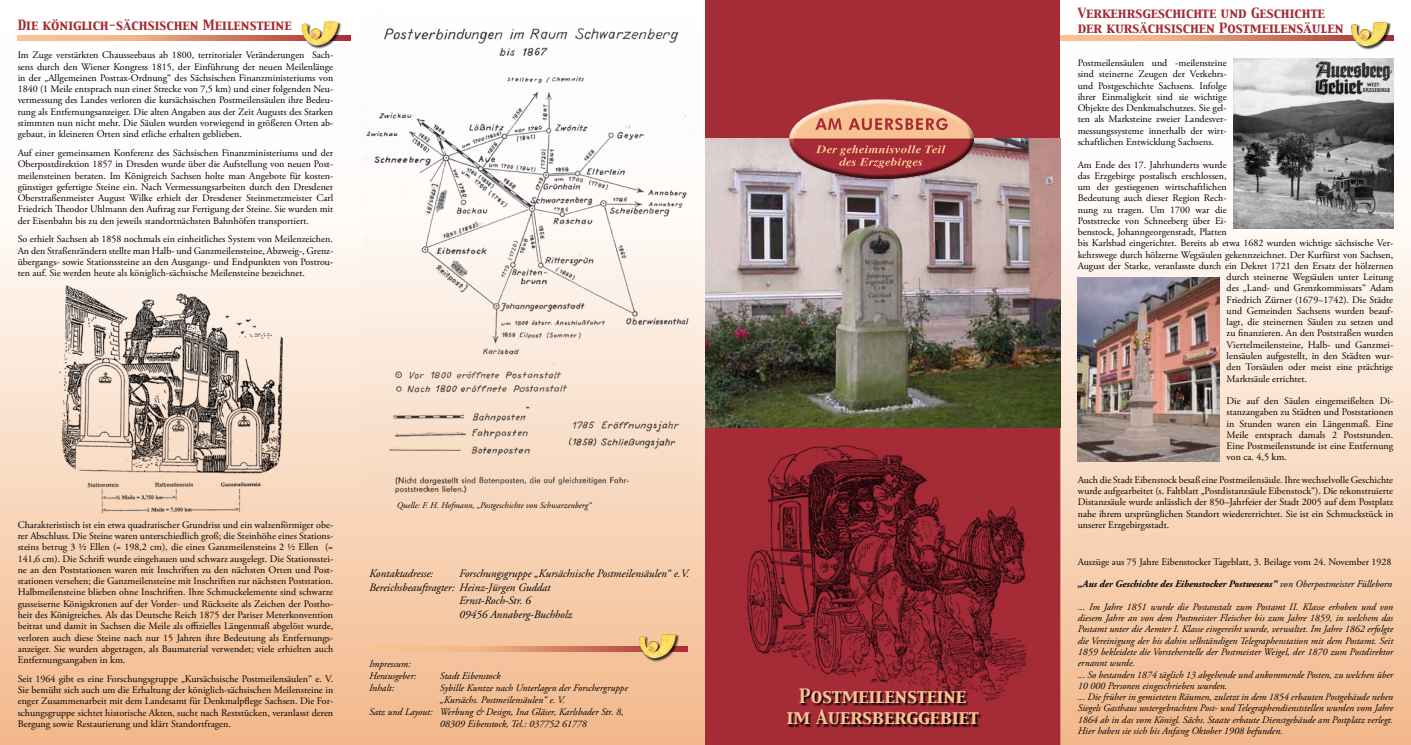
<style>
.page{position:relative;width:1411px;height:745px;background:#fff}
.page>*{position:absolute;margin:0;border:0;box-sizing:border-box;transform-origin:0 0}
.t1{font:17.5px/21px "Capitals";color:#f9c393;text-align:center}
.t2{font:12.5px/15px "Capitals";color:#a52b37}
.t3{font:italic 11.25px "Adobe Garamond";color:#000}
.t4{font:10px/11.2px "Adobe Garamond Pro";color:#000;text-align:justify}
.t5{font:italic 10px/11.2px "Adobe Garamond Pro";color:#000}
.t6{font:italic 10px/12px "Adobe Garamond";color:#000}
.t7{font:italic 700 10px "Adobe Garamond Pro";color:#000}
.t8{font:italic 8.75px "Adobe Garamond";color:#000}
.s1{font-weight:400}
</style>
<div class="page">
<div style="left:0;top:0;width:1410px;height:744px;background:linear-gradient(to bottom,#fff,#f3bd93)"></div>
<svg style="left:18px;top:35px;width:333px;height:6px;background:#df9673"></svg>
<div style="left:302px;top:21px;width:40px;height:28px;background:#000;opacity:.75"></div>
<img style="left:301px;top:21px;width:37px;height:25px">
<svg style="left:1059px;top:35px;width:334px;height:6px;background:#dd9270"></svg>
<div style="left:1350px;top:22px;width:40px;height:27px;background:#000;opacity:.75"></div>
<img style="left:1349px;top:22px;width:38px;height:24px">
<img style="left:57px;top:283px;width:230px;height:232px">
<img style="left:1077px;top:277px;width:142px;height:184px">
<div style="left:705px;top:427px;width:354px;height:317px;background:#a52b37"></div>
<div style="left:705px;top:0;width:354px;height:138px;background:#a52b37"></div>
<img style="left:705px;top:138px;width:354px;height:289px">
<img style="left:788px;top:99px;width:186px;height:80px">
<svg style="left:815px;top:145px;width:130px;height:23px;background:#b34847"></svg>
<svg style="left:815px;top:118px;width:132px;height:12px"></svg>
<img style="left:744px;top:443px;width:284px;height:260px">
<svg style="left:787px;top:688px;width:194px;height:39px;background:#761e27"></svg>
<img style="left:1233px;top:59px;width:160px;height:170px">
<img style="left:361px;top:12px;width:337px;height:489px">
<svg style="left:369px;top:645px;width:318px;height:6px;background:#e39e7a"></svg>
<div style="left:639px;top:633px;width:40px;height:28px;background:#000;opacity:.75"></div>
<img style="left:638px;top:633px;width:38px;height:25px">
<p class="t2" style="left:18px;top:18px;width:275px">Die königlich-sächsischen Meilensteine</p>
<p class="t4" style="left:18px;top:50px;width:317px">Im Zuge verstärkten Chausseebaus ab 1800, territorialer Veränderungen Sach&shy;sens durch den Wiener Kongress 1815, der Einführung der neuen Meilenlänge in der „Allgemeinen Posttax-Ordnung“ des Sächsischen Finanzministeriums von 1840 (1 Meile entsprach nun einer Strecke von 7,5 km) und einer folgenden Neu&shy;vermessung des Landes verloren die kursächsischen Postmeilensäulen ihre Bedeu&shy;tung als Entfernungsanzeiger. Die alten Angaben aus der Zeit Augusts des Starken stimmten nun nicht mehr. Die Säulen wurden vorwiegend in größeren Orten ab&shy;gebaut, in kleineren Orten sind etliche erhalten geblieben.</p>
<p class="t4" style="left:18px;top:147px;width:317px">Auf einer gemeinsamen Konferenz des Sächsischen Finanzministeriums und der Oberpostdirektion 1857 in Dresden wurde über die Aufstellung von neuen Post&shy;meilensteinen beraten. Im Königreich Sachsen holte man Angebote für kosten&shy;günstiger gefertigte Steine ein. Nach Vermessungsarbeiten durch den Dresdener Oberstraßenmeister August Wilke erhielt der Dresdener Steinmetzmeister Carl Friedrich Theodor Uhlmann den Auftrag zur Fertigung der Steine. Sie wurden mit der Eisenbahn bis zu den jeweils standortnächsten Bahnhöfen transportiert.</p>
<p class="t4" style="left:18px;top:234px;width:317px">So erhielt Sachsen ab 1858 nochmals ein einheitliches System von Meilenzeichen.<br>An den Straßenrändern stellte man Halb- und Ganzmeilensteine, Abzweig-, Grenz&shy;übergangs- sowie Stationssteine an den Ausgangs- und Endpunkten von Postrou&shy;ten auf. Sie werden heute als königlich-sächsische Meilensteine bezeichnet.</p>
<p class="t4" style="left:18px;top:519px;width:317px">Charakteristisch ist ein etwa quadratischer Grundriss und ein walzenförmiger obe&shy;rer Abschluss. Die Steine waren unterschiedlich groß; die Steinhöhe eines Stations&shy;steins betrug 3 ½ Ellen (= 198,2 cm), die eines Ganzmeilensteins 2 ½ Ellen (= 141,6 cm). Die Schrift wurde eingehauen und schwarz ausgelegt. Die Stationsstei&shy;ne an den Poststationen waren mit Inschriften zu den nächsten Orten und Post&shy;stationen versehen; die Ganzmeilensteine mit Inschriften zur nächsten Poststation.<br>Halbmeilensteine blieben ohne Inschriften. Ihre Schmuckelemente sind schwarze gusseiserne Königskronen auf der Vorder- und Rückseite als Zeichen der Postho&shy;heit des Königreiches. Als das Deutsche Reich 1875 der Pariser Meterkonvention beitrat und damit in Sachsen die Meile als offizielles Längenmaß abgelöst wurde, verloren auch diese Steine nach nur 15 Jahren ihre Bedeutung als Entfernungs&shy;anzeiger. Sie wurden abgetragen, als Baumaterial verwendet; viele erhielten auch Entfernungsangaben in km.</p>
<p class="t4" style="left:18px;top:673px;width:317px">Seit 1964 gibt es eine Forschungsgruppe „Kursächsische Postmeilensäulen“ e. V.<br>Sie bemüht sich auch um die Erhaltung der königlich-sächsischen Meilensteine in enger Zusammenarbeit mit dem Landesamt für Denkmalpflege Sachsen. Die For&shy;schungsgruppe sichtet historische Akten, sucht nach Reststücken, veranlasst deren Bergung sowie Restaurierung und klärt Standortfragen.</p>
<p class="t8" style="left:396px;top:500px;width:196px">Quelle: F. H. Hofmann, „Postgeschichte von Schwarzenberg“</p>
<p class="t3" style="left:369px;top:567px;width:66px">Kontaktadresse:</p>
<p class="t3" style="left:459px;top:567px;width:232px">Forschungsgruppe „Kursächsische Postmeilensäulen“ e.V.</p>
<p class="t3" style="left:369px;top:581px;width:183px">Bereichsbeauftragter: Heinz-Jürgen Guddat</p>
<p class="t3" style="left:459px;top:594px;width:73px">Ernst-Roch-Str. 6</p>
<p class="t3" style="left:459px;top:608px;width:115px">09456 Annaberg-Buchholz</p>
<p class="t6" style="left:369px;top:657px;width:49px">Impressum:<br>Herausgeber:</p>
<p class="t6" style="left:439px;top:669px;width:62px">Stadt Eibenstock</p>
<p class="t6" style="left:369px;top:681px;width:27px">Inhalt:</p>
<p class="t6" style="left:439px;top:681px;width:189px">Sybille Kuntze nach Unterlagen der Forschergruppe</p>
<p class="t6" style="left:439px;top:693px;width:126px">„Kursächs. Postmeilensäulen“ e. V.</p>
<p class="t6" style="left:369px;top:705px;width:256px">Satz und Layout: Werbung &amp; Design, Ina Gläser, Karlsbader Str. 8,</p>
<p class="t6" style="left:439px;top:717px;width:148px">08309 Eibenstock, Tel.: 037752 61778</p>
<h1 class="t1" style="left:786px;top:686px;width:193px">Postmeilensteine im Auersberggebiet</h1>
<p class="t2" style="left:1077px;top:6px;width:267px">Verkehrsgeschichte und Geschichte der kursächsischen Postmeilensäulen</p>
<p class="t4" style="left:1077px;top:58px;width:150px">Postmeilensäulen und -meilensteine sind steinerne Zeugen der Verkehrs&shy;und Postgeschichte Sachsens. Infolge ihrer Einmaligkeit sind sie wichtige Objekte des Denkmalschutzes. Sie gel&shy;ten als Marksteine zweier Landesver&shy;messungssysteme innerhalb der wirt&shy;schaftlichen Entwicklung Sachsens.</p>
<p class="t4" style="left:1077px;top:159px;width:150px">Am Ende des 17. Jahrhunderts wurde</p>
<p class="t4" style="left:1077px;top:170px;width:150px">das Erzgebirge postalisch erschlossen,</p>
<p class="t4" style="left:1077px;top:181px;width:150px">um der gestiegenen wirtschaftlichen</p>
<p class="t4" style="left:1077px;top:193px;width:150px">Bedeutung auch dieser Region Rech-</p>
<p class="t4" style="left:1077px;top:204px;width:150px">nung zu tragen. Um 1700 war die</p>
<p class="t4" style="left:1077px;top:215px;width:150px">Poststrecke von Schneeberg über Ei-</p>
<p class="t4" style="left:1077px;top:226px;width:150px">benstock, Johanngeorgenstadt, Platten</p>
<p class="t4" style="left:1077px;top:238px;width:317px">bis Karlsbad eingerichtet. Bereits ab etwa 1682 wurden wichtige sächsische Ver-</p>
<p class="t4" style="left:1077px;top:249px;width:317px">kehrswege durch hölzerne Wegsäulen gekennzeichnet. Der Kurfürst von Sachsen,</p>
<p class="t4" style="left:1077px;top:260px;width:317px">August der Starke, veranlasste durch ein Dekret 1721 den Ersatz der hölzernen</p>
<p class="t4" style="left:1226px;top:271px;width:168px">durch steinerne Wegsäulen unter Leitung</p>
<p class="t4" style="left:1226px;top:283px;width:168px">des „Land- und Grenzkommissars“ Adam</p>
<p class="t4" style="left:1226px;top:294px;width:168px">Friedrich Zürner (1679–1742). Die Städte</p>
<p class="t4" style="left:1226px;top:305px;width:168px">und Gemeinden Sachsens wurden beauf-</p>
<p class="t4" style="left:1226px;top:316px;width:168px">lagt, die steinernen Säulen zu setzen und</p>
<p class="t4" style="left:1226px;top:328px;width:168px">zu finanzieren. An den Poststraßen wurden</p>
<p class="t4" style="left:1226px;top:339px;width:168px">Viertelmeilensteine, Halb- und Ganzmei-</p>
<p class="t4" style="left:1226px;top:350px;width:168px">lensäulen aufgestellt, in den Städten wur-</p>
<p class="t4" style="left:1226px;top:361px;width:168px">den Torsäulen oder meist eine prächtige</p>
<p class="t4" style="left:1226px;top:373px;width:82px">Marktsäule errichtet.</p>
<p class="t4" style="left:1226px;top:395px;width:168px">Die auf den Säulen eingemeißelten Di&shy;stanzangaben zu Städten und Poststationen in Stunden waren ein Längenmaß. Eine Meile entsprach damals 2 Poststunden.<br>Eine Postmeilenstunde ist eine Entfernung von ca. 4,5 km.</p>
<p class="t4" style="left:1077px;top:474px;width:317px">Auch die Stadt Eibenstock besaß eine Postmeilensäule. Ihre wechselvolle Geschichte wurde aufgearbeitet (s. Faltblatt „Postdistanzsäule Eibenstock“). Die rekonstruierte Distanzsäule wurde anlässlich der 850–Jahrfeier der Stadt 2005 auf dem Postplatz nahe ihrem ursprünglichen Standort wiedererrichtet. Sie ist ein Schmuckstück in unserer Erzgebirgsstadt.</p>
<p class="t4" style="left:1077px;top:556px;width:315px">Auszüge aus 75 Jahre Eibenstocker Tageblatt, 3. Beilage vom 24. November 1928</p>
<p class="t7" style="left:1077px;top:578px;width:316px">„Aus der Geschichte des Eibenstocker Postwesens“ <span class="s1">von Oberpostmeister Fülleborn</span></p>
<p class="t5" style="left:1077px;top:601px;width:317px">... Im Jahre 1851 wurde die Postanstalt zum Postamt II. Klasse erhoben und von diesem Jahre an von dem Postmeister Fleischer bis zum Jahre 1859, in welchem das Postamt unter die Aemter I. Klasse eingereiht wurde, verwaltet. Im Jahre 1862 erfolgte die Vereinigung der bis dahin selbständigen Telegraphenstation mit dem Postamt. Seit 1859 bekleidete die Vorsteherstelle der Postmeister Weigel, der 1870 zum Postdirektor ernannt wurde.<br>... So bestanden 1874 täglich 13 abgehende und ankommende Posten, zu welchen über 10 000 Personen eingeschrieben wurden.<br>... Die früher in gemieteten Räumen, zuletzt in dem 1854 erbauten Postgebäude neben Siegels Gasthaus untergebrachten Post- und Telegraphendienststellen wurden vom Jahre 1864 ab in das vom Königl. Sächs. Staate erbaute Dienstgebäude am Postplatz verlegt.<br>Hier haben sie sich bis Anfang Oktober 1908 befunden.</p>
</div>
